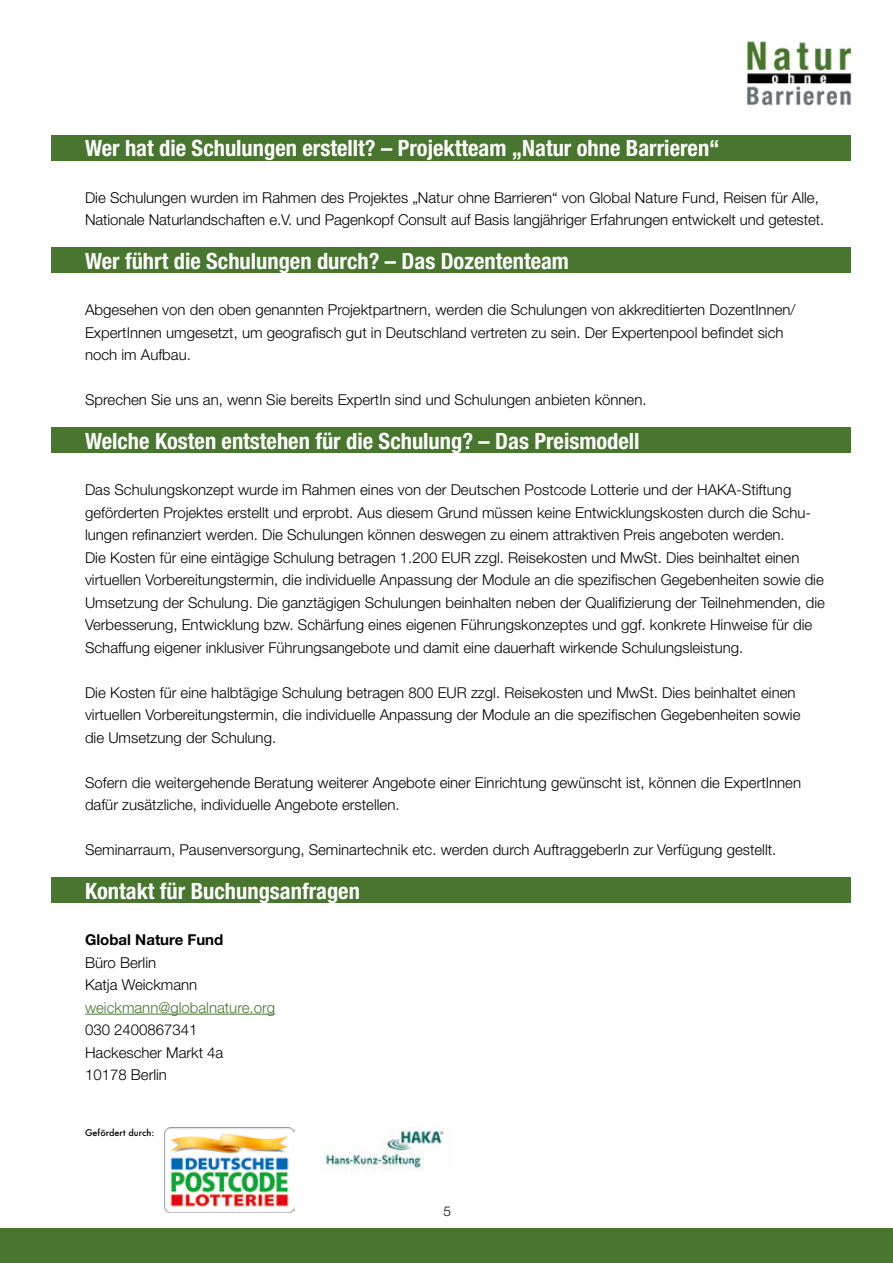
<style>
.page{position:relative;width:893px;height:1263px;background:#fff}
.page>*{position:absolute;margin:0;border:0;box-sizing:border-box;transform-origin:0 0}
.t1{font:700 condensed 22.5px "Helvetica Neue LT Std";color:#fff}
.t2{font:300 15px/22.5px "Helvetica Neue LT Std";color:#000}
.t3{font:300 15px "Helvetica Neue LT Std";color:#48762e}
.t4{font:700 15px "Helvetica Neue LT Std";color:#000}
.t5{font:300 13.5px "Helvetica Neue LT Std";color:#000}
.t6{font:500 9px "Futura";color:#000}
</style>
<div class="page">
<img style="left:746px;top:41px;width:106px;height:65px">
<div style="left:51px;top:878px;width:799px;height:25px;background:#48762e"></div>
<div style="left:51px;top:428px;width:799px;height:25px;background:#48762e"></div>
<div style="left:51px;top:248px;width:799px;height:25px;background:#48762e"></div>
<div style="left:51px;top:135px;width:799px;height:26px;background:#48762e"></div>
<div style="left:0;top:1229px;width:893px;height:34px;background:#48762e"></div>
<hr style="left:85px;top:1014px;width:190px;height:1px;background:#48762e">
<img style="left:165px;top:1128px;width:129px;height:84px">
<img style="left:320px;top:1128px;width:124px;height:42px">
<h1 class="t1" style="left:85px;top:134px;width:636px">Wer hat die Schulungen erstellt? – Projektteam „Natur ohne Barrieren“</h1>
<p class="t2" style="left:85px;top:186px;width:741px">Die Schulungen wurden im Rahmen des Projektes „Natur ohne Barrieren“ von Global Nature Fund, Reisen für Alle,<br>Nationale Naturlandschaften e.V. und Pagenkopf Consult auf Basis langjähriger Erfahrungen entwickelt und getestet.</p>
<h1 class="t1" style="left:85px;top:247px;width:485px">Wer führt die Schulungen durch? – Das Dozententeam</h1>
<p class="t2" style="left:85px;top:298px;width:712px">Abgesehen von den oben genannten Projektpartnern, werden die Schulungen von akkreditierten DozentInnen/<br>ExpertInnen umgesetzt, um geografisch gut in Deutschland vertreten zu sein. Der Expertenpool befindet sich noch im Aufbau.</p>
<p class="t2" style="left:85px;top:388px;width:563px">Sprechen Sie uns an, wenn Sie bereits ExpertIn sind und Schulungen anbieten können.</p>
<h1 class="t1" style="left:85px;top:427px;width:556px">Welche Kosten entstehen für die Schulung? – Das Preismodell</h1>
<p class="t2" style="left:85px;top:478px;width:741px">Das Schulungskonzept wurde im Rahmen eines von der Deutschen Postcode Lotterie und der HAKA-Stiftung geförderten Projektes erstellt und erprobt. Aus diesem Grund müssen keine Entwicklungskosten durch die Schu&shy;lungen refinanziert werden. Die Schulungen können deswegen zu einem attraktiven Preis angeboten werden.<br>Die Kosten für eine eintägige Schulung betragen 1.200 EUR zzgl. Reisekosten und MwSt. Dies beinhaltet einen virtuellen Vorbereitungstermin, die individuelle Anpassung der Module an die spezifischen Gegebenheiten sowie die Umsetzung der Schulung. Die ganztägigen Schulungen beinhalten neben der Qualifizierung der Teilnehmenden, die Verbesserung, Entwicklung bzw. Schärfung eines eigenen Führungskonzeptes und ggf. konkrete Hinweise für die Schaffung eigener inklusiver Führungsangebote und damit eine dauerhaft wirkende Schulungsleistung.</p>
<p class="t2" style="left:85px;top:681px;width:717px">Die Kosten für eine halbtägige Schulung betragen 800 EUR zzgl. Reisekosten und MwSt. Dies beinhaltet einen virtuellen Vorbereitungstermin, die individuelle Anpassung der Module an die spezifischen Gegebenheiten sowie die Umsetzung der Schulung.</p>
<p class="t2" style="left:85px;top:771px;width:718px">Sofern die weitergehende Beratung weiterer Angebote einer Einrichtung gewünscht ist, können die ExpertInnen dafür zusätzliche, individuelle Angebote erstellen.</p>
<p class="t2" style="left:85px;top:838px;width:693px">Seminarraum, Pausenversorgung, Seminartechnik etc. werden durch AuftraggeberIn zur Verfügung gestellt.</p>
<h1 class="t1" style="left:85px;top:877px;width:276px">Kontakt für Buchungsanfragen</h1>
<p class="t4" style="left:85px;top:930px;width:140px">Global Nature Fund</p>
<p class="t2" style="left:85px;top:951px;width:114px">Büro Berlin<br>Katja Weickmann</p>
<p class="t3" style="left:85px;top:998px;width:192px">weickmann@globalnature.org</p>
<p class="t2" style="left:85px;top:1018px;width:140px">030 2400867341<br>Hackescher Markt 4a<br>10178 Berlin</p>
<p class="t6" style="left:85px;top:1127px;width:71px">Gefördert durch:</p>
<p class="t5" style="left:443px;top:1203px;width:9px">5</p>
</div>
